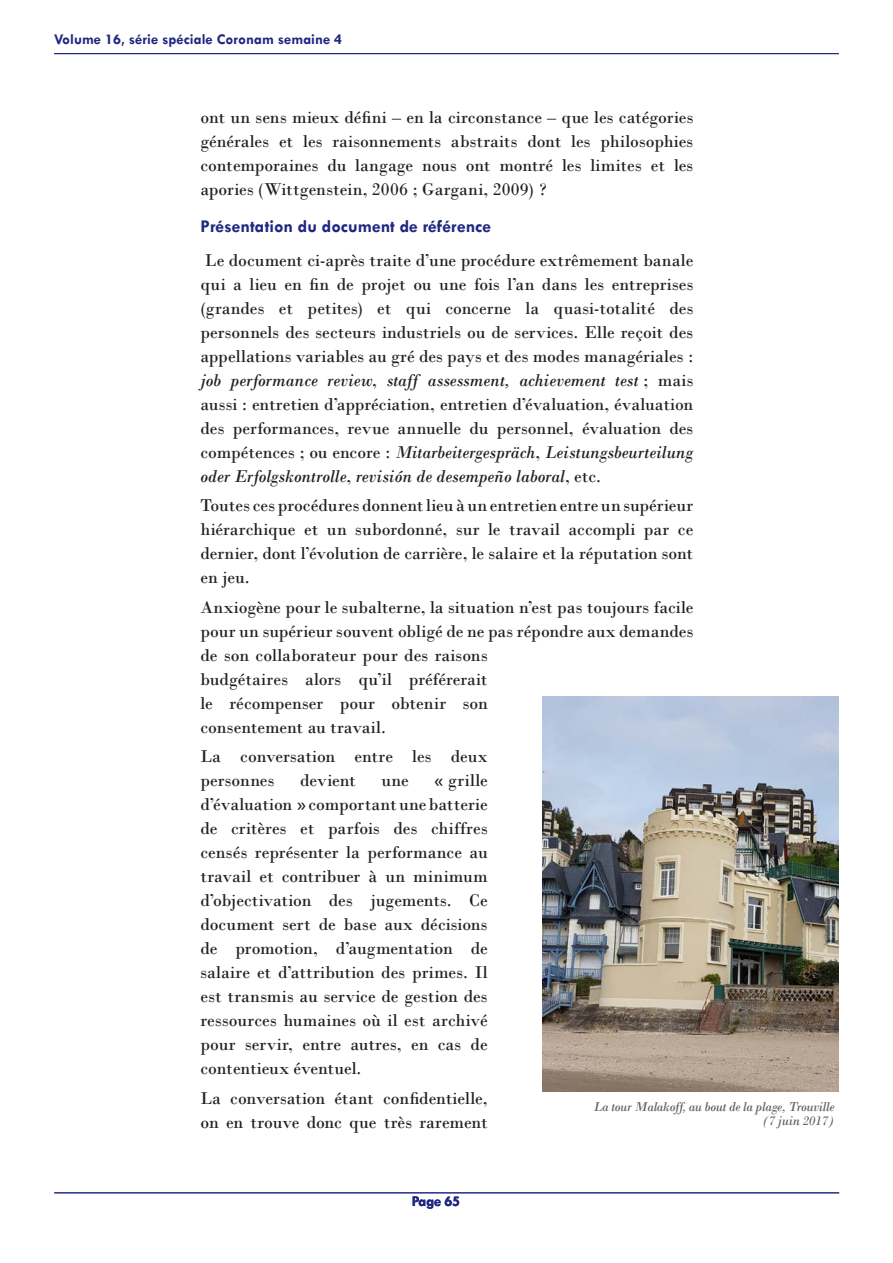
<style>
.page{position:relative;width:893px;height:1263px;background:#fff}
.page>*{position:absolute;margin:0;border:0;box-sizing:border-box;transform-origin:0 0}
.Article_-_Texte{font:18px/24px "Bodoni";letter-spacing:-.005em;color:#231f20;text-align:justify}
.Article_-_Sous_titre{font:700 18px "Tw Cen";color:#202780}
.Article_-_Auteur_2_o{font:700 15px "Tw Cen";color:#202780}
.Article_-_Légendes_p{font:italic 13.5px/13.5px "Bodoni";letter-spacing:-.025em;color:#5f5f5f;text-align:right}
.s1{font-style:italic}
</style>
<div class="page">
<hr style="left:54px;top:1192px;width:785px;height:1px;background:#202780">
<hr style="left:54px;top:53px;width:785px;height:1px;background:#202780">
<img style="left:543px;top:696px;width:296px;height:395px">
<p class="Article_-_Auteur_2_o" style="left:54px;top:30px;width:290px">Volume 16, série spéciale Coronam semaine 4</p>
<p class="Article_-_Texte" style="left:200px;top:105px;width:494px">ont un sens mieux défini – en la circonstance – que les catégories générales et les raisonnements abstraits dont les philosophies contemporaines du langage nous ont montré les limites et les apories (Wittgenstein, 2006 ; Gargani, 2009) ?</p>
<p class="Article_-_Sous_titre" style="left:200px;top:215px;width:292px">Présentation du document de référence</p>
<p class="Article_-_Texte" style="left:200px;top:248px;width:495px">Le document ci-après traite d’une procédure extrêmement banale qui a lieu en fin de projet ou une fois l’an dans les entreprises (grandes et petites) et qui concerne la quasi-totalité des personnels des secteurs industriels ou de services. Elle reçoit des appellations variables au gré des pays et des modes managériales : <span class="s1">job performance review</span>, <span class="s1">staff assessment, achievement test</span> ; mais aussi : entretien d’appréciation, entretien d’évaluation, évaluation des performances, revue annuelle du personnel, évaluation des compétences ; ou encore : <span class="s1">Mitarbeitergespräch</span>, <span class="s1">Leistungsbeurteilung oder Erfolgskontrolle</span>, <span class="s1">revisión de desempeño laboral</span>, etc.</p>
<p class="Article_-_Texte" style="left:200px;top:493px;width:494px">Toutes ces procédures donnent lieu à un entretien entre un supérieur hiérarchique et un subordonné, sur le travail accompli par ce dernier, dont l’évolution de carrière, le salaire et la réputation sont en jeu.</p>
<p class="Article_-_Texte" style="left:200px;top:595px;width:494px;text-align:left">Anxiogène pour le subalterne, la situation n’est pas toujours facile pour un supérieur souvent obligé de ne pas répondre aux demandes de son collaborateur pour des raisons<br>budgétaires alors qu’il préférerait<br>le récompenser pour obtenir son<br>consentement au travail.</p>
<p class="Article_-_Texte" style="left:200px;top:744px;width:289px">La conversation entre les deux personnes</p>
<p class="Article_-_Texte" style="left:200px;top:768px;width:289px;text-indent:234px">« grille d’évaluation » comportant une batterie de critères et parfois des chiffres censés représenter la performance au travail et contribuer à un minimum d’objectivation des jugements. Ce document sert de base aux décisions de promotion, d’augmentation de salaire et d’attribution des primes. Il est transmis au service de gestion des ressources humaines où il est archivé pour servir, entre autres, en cas de contentieux éventuel.</p>
<p class="Article_-_Texte" style="left:200px;top:1086px;width:289px">La conversation étant confidentielle, on en trouve donc que très rarement</p>
<p class="Article_-_Légendes_p" style="left:594px;top:1100px;width:242px">La tour Malakoff, au bout de la plage, Trouville (7 juin 2017)</p>
<p class="Article_-_Texte" style="left:300px;top:768px;width:57px">devient</p>
<p class="Article_-_Texte" style="left:382px;top:768px;width:29px">une</p>
<p class="Article_-_Auteur_2_o" style="left:412px;top:1192px;width:50px">Page 65</p>
</div>
